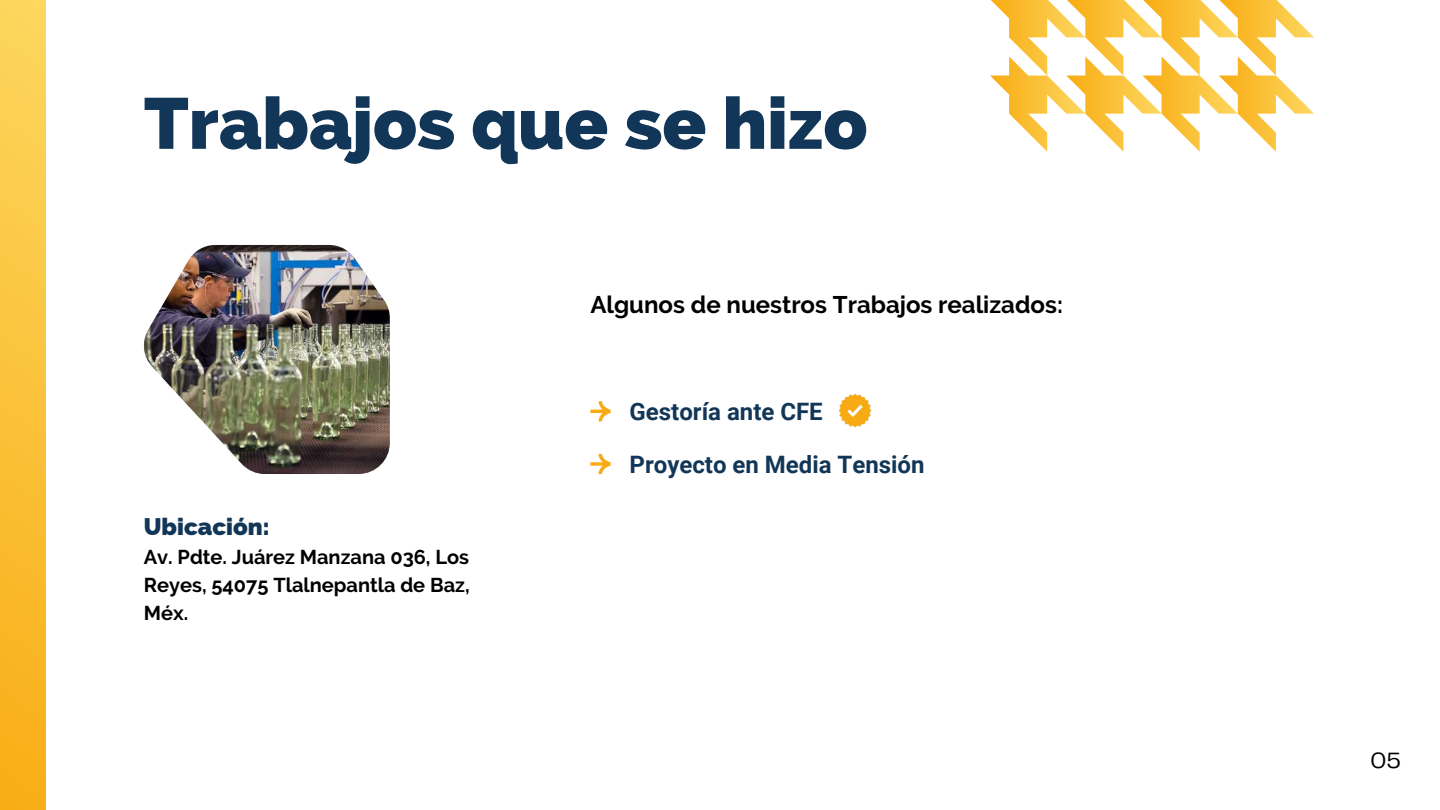
<style>
.page{position:relative;width:1440px;height:810px;background:#fff}
.page>*{position:absolute;margin:0;border:0;box-sizing:border-box;transform-origin:0 0}
.t1{font:800 72px "Raleway";color:#123657}
.t2{font:700 24px "Roboto";color:#123657}
.t3{font:700 24px "Raleway";color:#000}
.t4{font:800 24px "Raleway";color:#123657}
.t5{font:23px "Telegraf";color:#000}
.t6{font:700 20px/27.8px "Raleway";color:#000;text-align:justify}
</style>
<div class="page">
<div style="left:0;top:0;width:46px;height:810px;background:linear-gradient(to bottom,#fdd65e,#f8ad16)"></div>
<svg style="left:590px;top:401px;width:21px;height:20px"></svg>
<svg style="left:590px;top:454px;width:21px;height:20px"></svg>
<svg style="left:990px;top:0;width:324px;height:152px"></svg>
<img style="left:144px;top:245px;width:246px;height:229px">
<img style="left:839px;top:394px;width:33px;height:33px">
<h1 class="t1" style="left:144px;top:81px;width:725px">Trabajos que se hizo</h1>
<p class="t3" style="left:590px;top:290px;width:474px">Algunos de nuestros Trabajos realizados:</p>
<p class="t2" style="left:630px;top:398px;width:195px">Gestoría ante CFE</p>
<p class="t4" style="left:144px;top:513px;width:127px">Ubicación:</p>
<p class="t6" style="left:144px;top:543px;width:327px">Av. Pdte. Juárez Manzana 036, Los Reyes, 54075 Tlalnepantla de Baz, Méx.</p>
<p class="t2" style="left:630px;top:451px;width:296px">Proyecto en Media Tensión</p>
<p class="t5" style="left:1371px;top:751px;width:32px">05</p>
</div>
